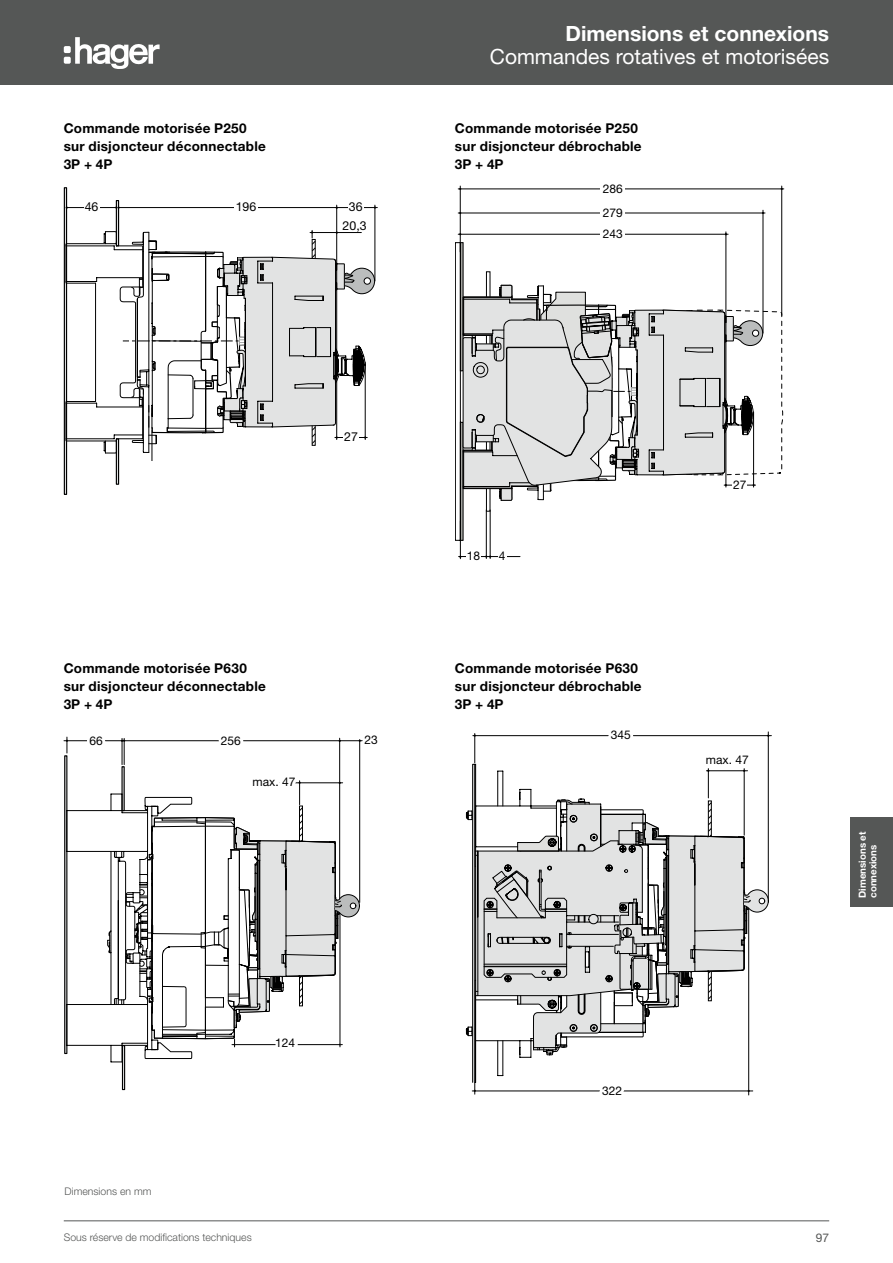
<style>
.page{position:relative;width:893px;height:1263px;background:#fff}
.page>*{position:absolute;margin:0;border:0;box-sizing:border-box;transform-origin:0 0}
.t1{font:21px "Helvetica Neue LTW1 G";color:#fff}
.t2{font:700 21px "Helvetica Neue LTW1 G";color:#fff}
.t3{font:700 13.5px/18px "Helvetica Neue LTW1 G";letter-spacing:.02em;color:#000}
.t4{font:12.3px/18.5px "Helvetica Neue LTW1 G";color:#000;text-align:center}
.t5{font:12px "Helvetica Neue LTW1 G";color:#000}
.t6{font:12px "Helvetica Neue LTW1 G";color:#555756}
.t7{font:300 10.5px "Helvetica Neue LTW1 G";color:#555756}
.t8{font:700 9.75px/10.5px "Helvetica Neue LTW1 G";color:#fff}
</style>
<div class="page">
<hr style="left:64px;top:1220px;width:765px;height:1px;background:#555756">
<div style="left:0;top:0;width:893px;height:85px;background:#555756"></div>
<svg style="left:75px;top:37px;width:85px;height:32px"></svg>
<div style="left:64px;top:46px;width:7px;height:7px;background:#fff;border-radius:2px"></div>
<div style="left:64px;top:57px;width:7px;height:7px;background:#fff;border-radius:2px"></div>
<div style="left:850px;top:817px;width:43px;height:89px;background:#555756"></div>
<div style="left:64px;top:187px;width:3px;height:308px;border:1px solid #000"></div>
<hr style="left:152px;top:429px;width:1px;height:32px;background:#000">
<hr style="left:336px;top:205px;width:1px;height:235px;background:#000">
<hr style="left:67px;top:207px;width:310px;height:1px;background:#000">
<div style="left:116px;top:438px;width:3px;height:47px;background:#e2e3e3;border:1px solid #000"></div>
<div style="left:116px;top:200px;width:3px;height:46px;background:#e2e3e3;border:1px solid #000"></div>
<svg style="left:115px;top:206px;width:5px;height:3px"></svg>
<div style="left:235px;top:201px;width:23px;height:12px;background:#fff"></div>
<div style="left:348px;top:201px;width:16px;height:13px;background:#fff"></div>
<div style="left:84px;top:201px;width:15px;height:13px;background:#fff"></div>
<hr style="left:375px;top:205px;width:1px;height:76px;background:#000">
<svg style="left:65px;top:230px;width:310px;height:224px"></svg>
<div style="left:343px;top:431px;width:16px;height:13px;background:#fff"></div>
<hr style="left:460px;top:521px;width:1px;height:38px;background:#000">
<hr style="left:459px;top:556px;width:61px;height:1px;background:#000">
<hr style="left:486px;top:510px;width:1px;height:48px;background:#000">
<hr style="left:490px;top:510px;width:1px;height:49px;background:#000">
<hr style="left:460px;top:186px;width:1px;height:66px;background:#000">
<div style="left:466px;top:550px;width:15px;height:13px;background:#fff"></div>
<div style="left:498px;top:550px;width:8px;height:13px;background:#fff"></div>
<hr style="left:458px;top:189px;width:326px;height:1px;background:#000">
<div style="left:601px;top:183px;width:24px;height:12px;background:#fff"></div>
<hr style="left:781px;top:186px;width:1px;height:129px;background:#000">
<svg style="left:455px;top:201px;width:328px;height:340px"></svg>
<hr style="left:339px;top:738px;width:1px;height:171px;background:#000">
<hr style="left:64px;top:740px;width:299px;height:1px;background:#000">
<hr style="left:359px;top:740px;width:1px;height:162px;background:#000">
<svg style="left:121px;top:766px;width:4px;height:8px"></svg>
<div style="left:64px;top:755px;width:3px;height:299px;border:1px solid #000"></div>
<svg style="left:121px;top:738px;width:4px;height:27px"></svg>
<svg style="left:66px;top:737px;width:2px;height:16px"></svg>
<svg style="left:218px;top:740px;width:25px;height:2px"></svg>
<svg style="left:87px;top:740px;width:18px;height:1px"></svg>
<svg style="left:359px;top:739px;width:4px;height:8px"></svg>
<svg style="left:66px;top:774px;width:294px;height:317px"></svg>
<hr style="left:768px;top:732px;width:1px;height:170px;background:#000">
<hr style="left:473px;top:735px;width:298px;height:1px;background:#000">
<hr style="left:474px;top:733px;width:1px;height:30px;background:#000">
<svg style="left:608px;top:735px;width:25px;height:1px"></svg>
<svg style="left:466px;top:752px;width:303px;height:344px"></svg>
<h1 class="t2" style="left:566px;top:21px;width:265px">Dimensions et connexions</h1>
<h1 class="t1" style="left:490px;top:43px;width:341px">Commandes rotatives et motorisées</h1>
<p class="t3" style="left:64px;top:119px;width:204px">Commande motorisée P250 sur disjoncteur déconnectable</p>
<p class="t3" style="left:455px;top:119px;width:188px">Commande motorisée P250 sur disjoncteur débrochable</p>
<p class="t3" style="left:64px;top:155px;width:50px">3P + 4P</p>
<p class="t3" style="left:455px;top:155px;width:50px">3P + 4P</p>
<p class="t4" style="left:85px;top:198px;width:15px">46</p>
<p class="t4" style="left:236px;top:198px;width:22px">196</p>
<p class="t4" style="left:343px;top:198px;width:26px">36<br>20,3</p>
<p class="t5" style="left:603px;top:181px;width:22px">286</p>
<p class="t5" style="left:603px;top:226px;width:22px">243</p>
<p class="t5" style="left:603px;top:205px;width:22px">279</p>
<p class="t4" style="left:344px;top:428px;width:15px">27</p>
<p class="t5" style="left:467px;top:549px;width:15px">18</p>
<p class="t5" style="left:499px;top:549px;width:8px">4</p>
<p class="t3" style="left:64px;top:659px;width:204px">Commande motorisée P630 sur disjoncteur déconnectable</p>
<p class="t3" style="left:455px;top:659px;width:188px">Commande motorisée P630 sur disjoncteur débrochable</p>
<p class="t3" style="left:64px;top:695px;width:50px">3P + 4P</p>
<p class="t3" style="left:455px;top:695px;width:50px">3P + 4P</p>
<p class="t5" style="left:90px;top:734px;width:15px">66</p>
<p class="t5" style="left:221px;top:733px;width:22px">256</p>
<p class="t5" style="left:364px;top:732px;width:15px">23</p>
<p class="t5" style="left:253px;top:774px;width:44px">max. 47</p>
<p class="t5" style="left:611px;top:728px;width:22px">345</p>
<p class="t5" style="left:733px;top:477px;width:15px">27</p>
<p class="t5" style="left:706px;top:752px;width:44px">max. 47</p>
<p class="t8" style="left:857px;top:898px;width:68px;rotate:-90deg">Dimensions et connexions</p>
<p class="t7" style="left:65px;top:1185px;width:88px">Dimensions en mm</p>
<p class="t5" style="left:275px;top:1035px;width:22px">124</p>
<p class="t5" style="left:602px;top:1083px;width:22px">322</p>
<p class="t7" style="left:64px;top:1230px;width:189px">Sous réserve de modifications techniques</p>
<p class="t6" style="left:816px;top:1230px;width:15px">97</p>
</div>
